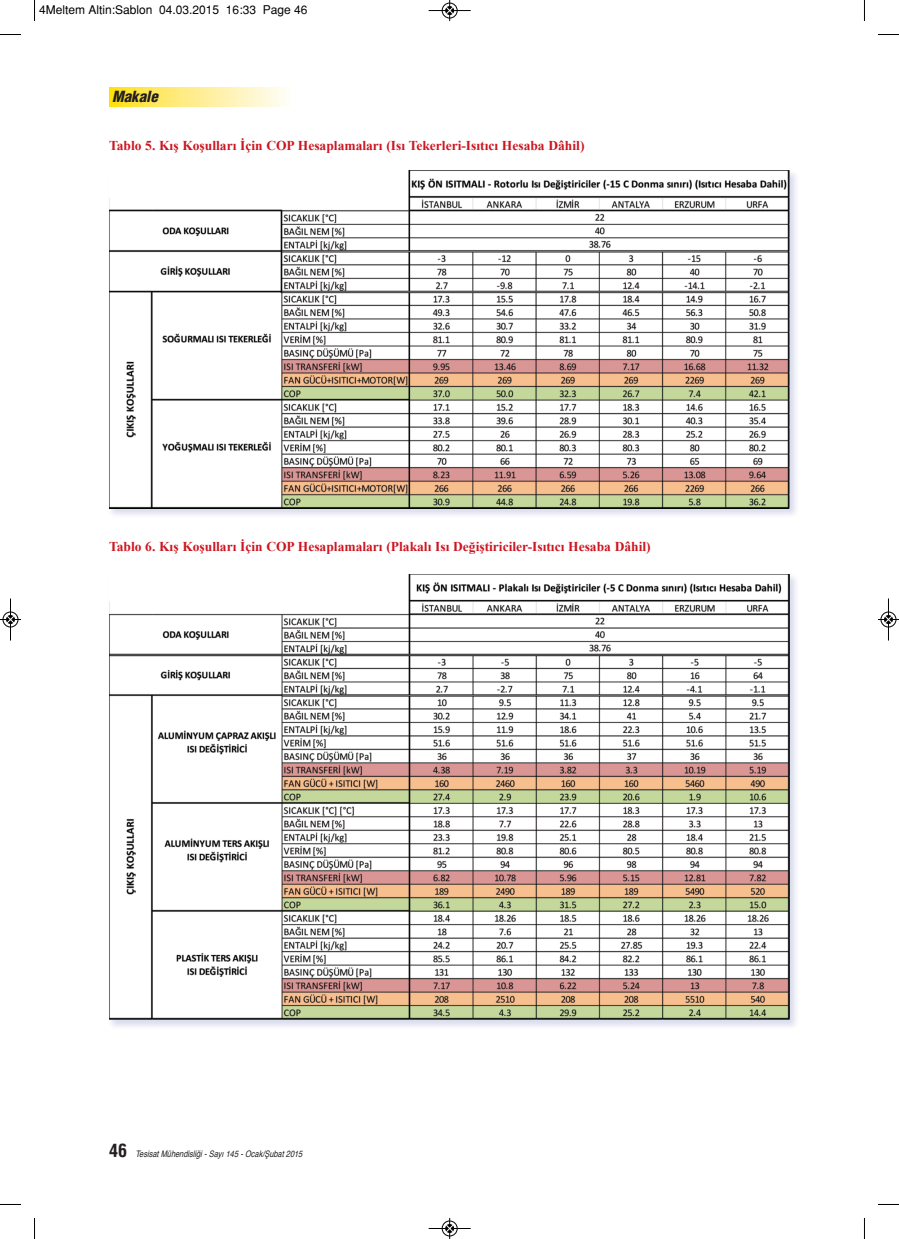
<style>
.page{position:relative;width:899px;height:1239px;background:#fff}
.page>*{position:absolute;margin:0;border:0;box-sizing:border-box;transform-origin:0 0}
.t1{font:italic 900 condensed 15px "Helvetica";color:#231f20}
.t2{font:700 13.5px "Times New Roman";color:#cd1520}
.t3{font:12px "Helvetica";color:#000}
.t4{font:italic condensed 9px "Helvetica";color:#231f20}
.s1{font-weight:700;font-style:normal;font-size:18px}
</style>
<div class="page">
<svg style="left:109px;top:88px;width:176px;height:19px;background:#feee8b"></svg>
<img style="left:109px;top:170px;width:687px;height:857px">
<img style="left:109px;top:171px;width:680px;height:337px">
<img style="left:109px;top:574px;width:680px;height:445px">
<svg style="left:34px;top:0;width:1px;height:21px"></svg>
<svg style="left:0;top:34px;width:21px;height:1px"></svg>
<svg style="left:878px;top:34px;width:20px;height:1px"></svg>
<svg style="left:34px;top:1218px;width:1px;height:20px"></svg>
<svg style="left:0;top:1204px;width:21px;height:1px"></svg>
<svg style="left:878px;top:1204px;width:20px;height:1px"></svg>
<div style="left:441px;top:3px;width:16px;height:16px;border:1px solid #fff;border-radius:50%"></div>
<hr style="left:428px;top:10px;width:42px;height:1px;background:#000">
<div style="left:442px;top:3px;width:15px;height:15px;border:1px solid #000;border-radius:50%"></div>
<svg style="left:445px;top:0;width:8px;height:21px"></svg>
<div style="left:441px;top:1220px;width:16px;height:16px;border:1px solid #fff;border-radius:50%"></div>
<hr style="left:428px;top:1228px;width:42px;height:1px;background:#000">
<div style="left:442px;top:1220px;width:15px;height:15px;border:1px solid #000;border-radius:50%"></div>
<svg style="left:445px;top:1218px;width:8px;height:20px"></svg>
<hr style="left:10px;top:598px;width:1px;height:42px;background:#000">
<div style="left:3px;top:611px;width:15px;height:16px;border:1px solid #000;border-radius:50%"></div>
<svg style="left:0;top:615px;width:21px;height:8px"></svg>
<div style="left:880px;top:611px;width:16px;height:16px;border:1px solid #fff;border-radius:50%"></div>
<hr style="left:887px;top:598px;width:1px;height:42px;background:#000">
<div style="left:880px;top:611px;width:15px;height:16px;border:1px solid #000;border-radius:50%"></div>
<svg style="left:878px;top:615px;width:20px;height:8px"></svg>
<p class="t3" style="left:39px;top:2px;width:270px">4Meltem Altin:Sablon 04.03.2015 16:33 Page 46</p>
<p class="t1" style="left:112px;top:87px;width:51px">Makale</p>
<p class="t2" style="left:109px;top:138px;width:477px">Tablo 5. Kış Koşulları İçin COP Hesaplamaları (Isı Tekerleri-Isıtıcı Hesaba Dâhil)</p>
<p class="t2" style="left:109px;top:538px;width:543px">Tablo 6. Kış Koşulları İçin COP Hesaplamaları (Plakalı Isı Değiştiriciler-Isıtıcı Hesaba Dâhil)</p>
<p class="t4" style="left:109px;top:1149px;width:196px"><span class="s1">4 6</span> Tesisat Mühendisliği - Sayı 145 - Ocak/Şubat 2015</p>
</div>
